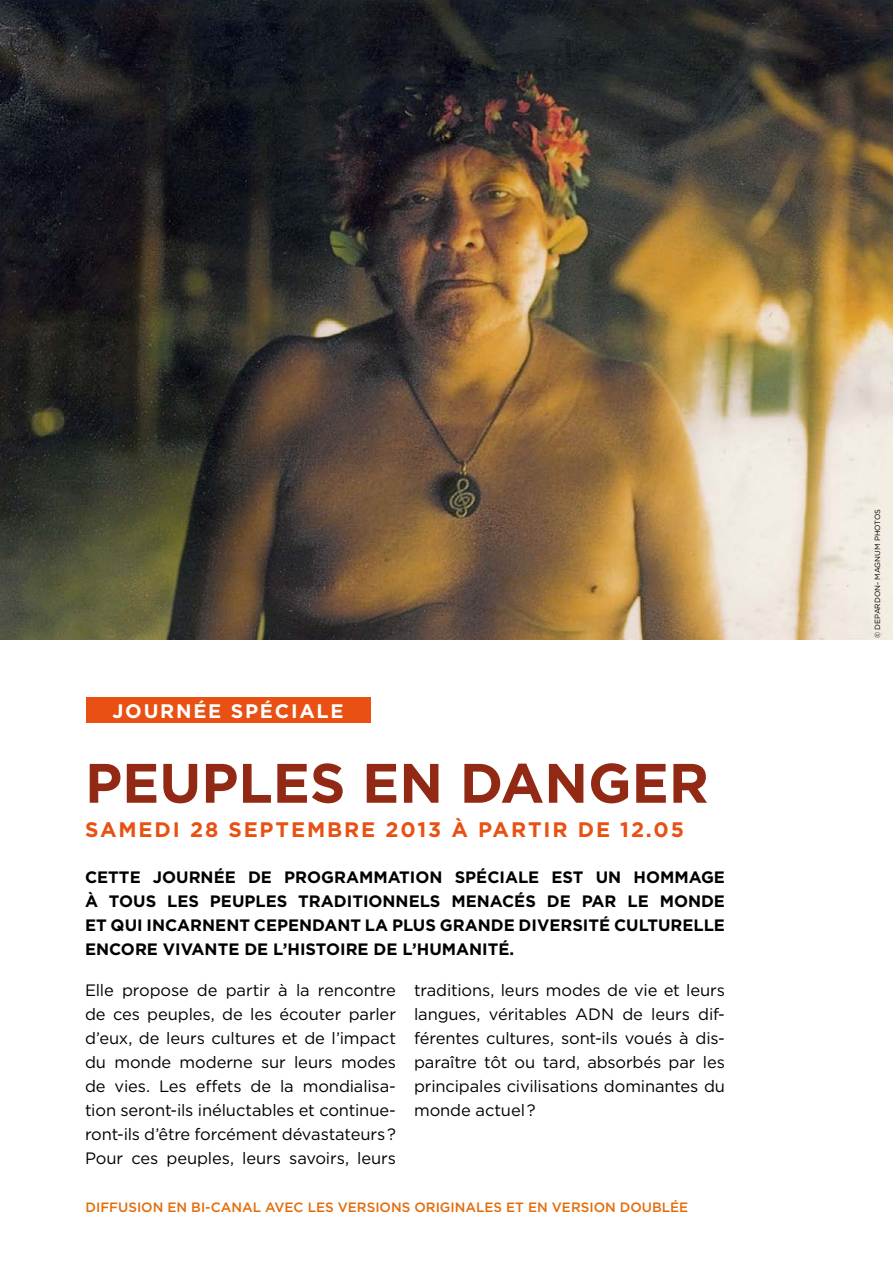
<style>
.page{position:relative;width:893px;height:1263px;background:#fff}
.page>*{position:absolute;margin:0;border:0;box-sizing:border-box;transform-origin:0 0}
.t1{font:700 55.5px "Gotham";color:#912915}
.t2{font:700 21px "Gotham";letter-spacing:.09em;color:#e85113}
.t3{font:700 19.65px "Gotham";letter-spacing:.09em;color:#fff}
.t4{font:16.5px/24px "Gotham";letter-spacing:-.01em;color:#000;text-align:justify}
.t5{font:700 16.5px/24px "Gotham";color:#000;text-align:justify}
.t6{font:500 13.5px "Gotham";color:#e36c0a}
.t7{font:7.5px "Gotham";color:#000}
</style>
<div class="page">
<img style="left:0;top:0;width:893px;height:639px">
<div style="left:86px;top:697px;width:284px;height:26px;background:#e85113"></div>
<p class="t3" style="left:113px;top:698px;width:233px">JOURNÉE SPÉCIALE</p>
<h1 class="t1" style="left:85px;top:746px;width:625px">PEUPLES EN DANGER</h1>
<p class="t2" style="left:85px;top:815px;width:600px">SAMEDI 28 SEPTEMBRE 2013 À PARTIR DE 12.05</p>
<p class="t5" style="left:85px;top:865px;width:641px">CETTE JOURNÉE DE PROGRAMMATION SPÉCIALE EST UN HOMMAGE À TOUS LES PEUPLES TRADITIONNELS MENACÉS DE PAR LE MONDE ET QUI INCARNENT CEPENDANT LA PLUS GRANDE DIVERSITÉ CULTURELLE ENCORE VIVANTE DE L’HISTOIRE DE L’HUMANITÉ.</p>
<p class="t4" style="left:85px;top:977px;width:313px">Elle propose de partir à la rencontre de ces peuples, de les écouter parler d’eux, de leurs cultures et de l’impact du monde moderne sur leurs modes de vies. Les effets de la mondialisa&shy;tion seront-ils inéluctables et continue&shy;ront-ils d’être forcément dévastateurs ?<br>Pour ces peuples, leurs savoirs, leurs</p>
<p class="t4" style="left:414px;top:977px;width:312px">traditions, leurs modes de vie et leurs langues, véritables ADN</p>
<p class="t4" style="left:414px;top:1001px;width:312px;text-indent:208px">de leurs dif&shy;férentes cultures, sont-ils voués à dis&shy;paraître tôt ou tard, absorbés par les principales civilisations dominantes du monde actuel ?</p>
<p class="t6" style="left:86px;top:1198px;width:604px">DIFFUSION EN BI-CANAL AVEC LES VERSIONS ORIGINALES ET EN VERSION DOUBLÉE</p>
<p class="t7" style="left:873px;top:638px;width:131px;rotate:-90deg">© Depardon- Magnum Photos</p>
</div>
